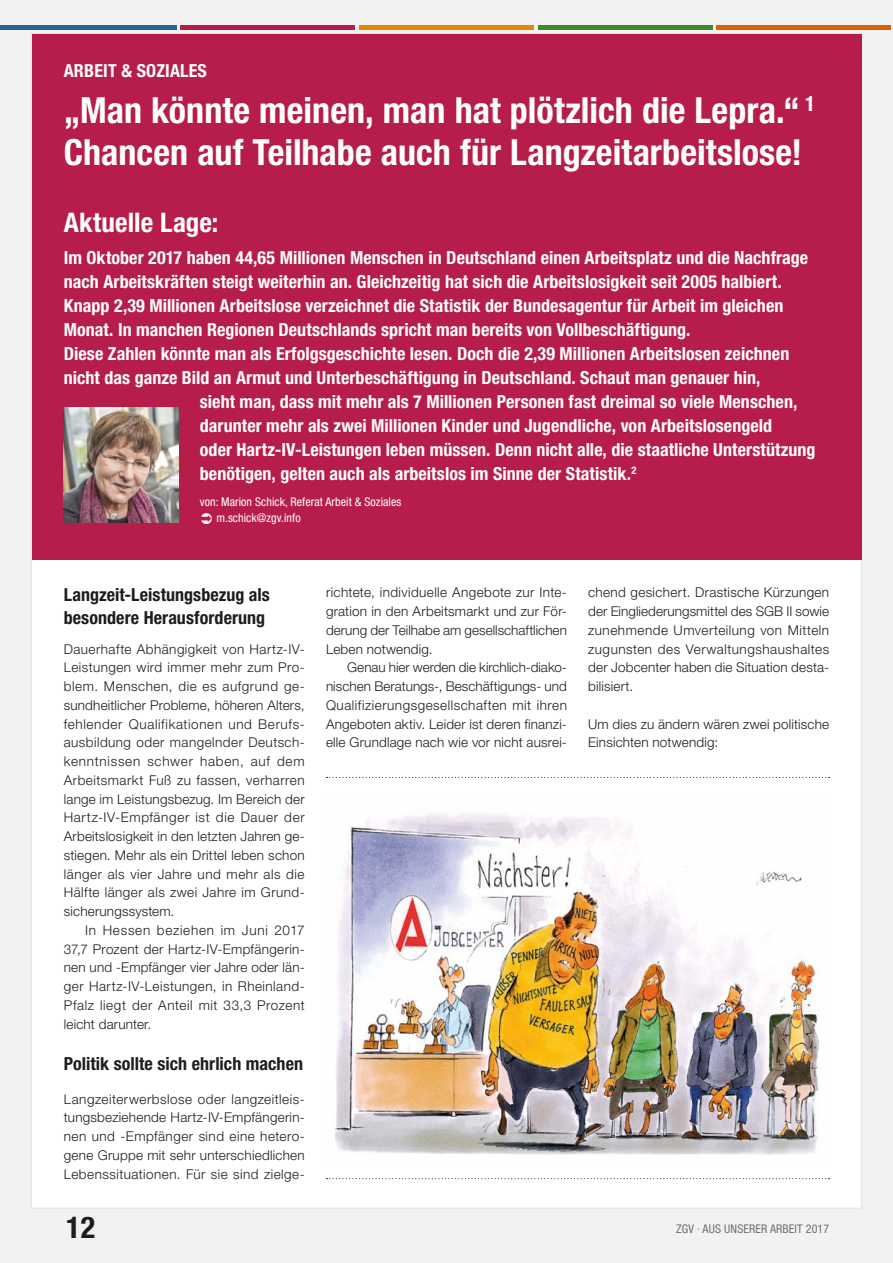
<style>
.page{position:relative;width:893px;height:1263px;background:#f2f2f2}
.page>*{position:absolute;margin:0;border:0;box-sizing:border-box;transform-origin:0 0}
.t1{font:700 condensed 36px/42px "Helvetica Neue LT Pro";color:#fff}
.t2{font:700 condensed 30px "Helvetica Neue LT Pro";color:#1d1d1b}
.t3{font:700 condensed 27px "Helvetica Neue LT Pro";letter-spacing:.005em;color:#fff}
.t4{font:700 condensed 18px "Helvetica Neue LT Pro";letter-spacing:.005em;color:#fff}
.t5{font:700 condensed 18px/22.5px "Helvetica Neue LT Pro";letter-spacing:.005em;color:#1d1d1b}
.t6{font:300 13.5px/18.8px "Helvetica Neue LT Pro";letter-spacing:.025em;color:#1d1d1b}
.t7{font:condensed 12px/16.5px "Helvetica Neue LT Pro";letter-spacing:.005em;color:#fff}
.t8{font:condensed 12px "Helvetica Neue LT Pro";letter-spacing:.01em;color:#706f6f}
</style>
<div class="page">
<hr style="left:0;top:26px;width:176px;height:4px;background:#256895">
<hr style="left:181px;top:26px;width:174px;height:4px;background:#b71d4a">
<hr style="left:359px;top:26px;width:175px;height:4px;background:#e18800">
<hr style="left:538px;top:26px;width:174px;height:4px;background:#408927">
<hr style="left:716px;top:26px;width:175px;height:4px;background:#da5f06">
<div style="left:31px;top:33px;width:831px;height:1176px;background:#fff"></div>
<div style="left:32px;top:34px;width:829px;height:526px;background:#b71d4a"></div>
<img style="left:64px;top:407px;width:115px;height:115px">
<svg style="left:327px;top:777px;width:503px;height:1px"></svg>
<svg style="left:327px;top:1178px;width:503px;height:1px"></svg>
<img style="left:326px;top:797px;width:503px;height:365px">
<h3 class="t4" style="left:64px;top:59px;width:145px">ARBEIT &amp; SOZIALES</h3>
<h1 class="t1" style="left:64px;top:89px;width:753px">„Man könnte meinen, man hat plötzlich die Lepra.“ <sup>1<br></sup>Chancen auf Teilhabe auch für Langzeitarbeitslose!</h1>
<h3 class="t3" style="left:64px;top:206px;width:156px">Aktuelle Lage:</h3>
<h3 class="t4" style="left:64px;top:246px;width:746px">Im Oktober 2017 haben 44,65 Millionen Menschen in Deutschland einen Arbeitsplatz und die Nachfrage</h3>
<h3 class="t4" style="left:64px;top:270px;width:720px">nach Arbeitskräften steigt weiterhin an. Gleichzeitig hat sich die Arbeitslosigkeit seit 2005 halbiert.</h3>
<h3 class="t4" style="left:64px;top:294px;width:721px">Knapp 2,39 Millionen Arbeitslose verzeichnet die Statistik der Bundesagentur für Arbeit im gleichen</h3>
<h3 class="t4" style="left:64px;top:318px;width:628px">Monat. In manchen Regionen Deutschlands spricht man bereits von Vollbeschäftigung.</h3>
<h3 class="t4" style="left:64px;top:342px;width:727px">Diese Zahlen könnte man als Erfolgsgeschichte lesen. Doch die 2,39 Millionen Arbeitslosen zeichnen</h3>
<h3 class="t4" style="left:64px;top:366px;width:698px">nicht das ganze Bild an Armut und Unterbeschäftigung in Deutschland. Schaut man genauer hin,</h3>
<h3 class="t4" style="left:200px;top:390px;width:599px">sieht man, dass mit mehr als 7 Millionen Personen fast dreimal so viele Menschen,</h3>
<h3 class="t4" style="left:200px;top:414px;width:574px">darunter mehr als zwei Millionen Kinder und Jugendliche, von Arbeitslosengeld</h3>
<h3 class="t4" style="left:200px;top:438px;width:617px">oder Hartz-IV-Leistungen leben müssen. Denn nicht alle, die staatliche Unterstützung</h3>
<h3 class="t4" style="left:200px;top:462px;width:438px">benötigen, gelten auch als arbeitslos im Sinne der Statistik.<sup>2</sup></h3>
<p class="t7" style="left:216px;top:493px;width:187px;text-indent:-17px">von: Marion Schick, Referat Arbeit &amp; Soziales m.schick@zgv.info</p>
<h3 class="t5" style="left:64px;top:583px;width:208px">Langzeit-Leistungsbezug als besondere Herausforderung</h3>
<p class="t6" style="left:64px;top:639px;width:242px">Dauerhafte Abhängigkeit von Hartz-IV-Leistungen wird immer mehr zum Pro&shy;blem. Menschen, die es aufgrund ge&shy;sundheitlicher Probleme, höheren Alters, fehlender Qualifikationen und Berufs-- ausbildung oder mangelnder Deutsch&shy;kenntnissen schwer haben, auf dem Arbeitsmarkt Fuß zu fassen, verharren lange im Leistungsbezug. Im Bereich der Hartz-IV-Empfänger ist die Dauer der Arbeitslosigkeit in den letzten Jahren ge&shy;stiegen. Mehr als ein Drittel leben schon länger als vier Jahre und mehr als die Hälfte länger als zwei Jahre im Grund&shy;sicherungssystem.</p>
<p class="t6" style="left:64px;top:920px;width:242px;text-indent:21px">In Hessen beziehen im Juni 2017<br>37,7 Prozent der Hartz-IV-Empfängerin&shy;nen und -Empfänger vier Jahre oder län&shy;ger Hartz-IV-Leistungen, in Rheinland-Pfalz liegt der Anteil mit 33,3 Prozent leicht darunter.</p>
<h3 class="t5" style="left:64px;top:1052px;width:241px">Politik sollte sich ehrlich machen</h3>
<p class="t6" style="left:64px;top:1089px;width:242px">Langzeiterwerbslose oder langzeitleis&shy;tungsbeziehende Hartz-IV-Empfängerin&shy;nen und -Empfänger sind eine hetero&shy;gene Gruppe mit sehr unterschiedlichen Lebenssituationen. Für sie sind zielge-</p>
<p class="t6" style="left:326px;top:583px;width:242px;text-align:justify">richtete, individuelle Angebote zur Inte&shy;gration in den Arbeitsmarkt und zur För&shy;derung der Teilhabe am gesellschaftlichen Leben notwendig.</p>
<p class="t6" style="left:326px;top:658px;width:242px;text-indent:21px">Genau hier werden die kirchlich-diako&shy;nischen Beratungs-, Beschäftigungs- und Qualifizierungsgesellschaften mit ihren Angeboten aktiv. Leider ist deren finanzi&shy;elle Grundlage nach wie vor nicht ausrei-</p>
<p class="t6" style="left:588px;top:583px;width:242px;text-align:justify">chend gesichert. Drastische Kürzungen der Eingliederungsmittel des SGB II sowie zunehmende Umverteilung von Mitteln zugunsten des Verwaltungshaushaltes der Jobcenter haben die Situation desta&shy;bilisiert.</p>
<p class="t6" style="left:588px;top:714px;width:242px">Um dies zu ändern wären zwei politische<br>Einsichten notwendig:</p>
<h2 class="t2" style="left:66px;top:1209px;width:31px">12</h2>
<p class="t8" style="left:676px;top:1222px;width:155px">ZGV · AUS UNSERER ARBEIT 2017</p>
</div>
